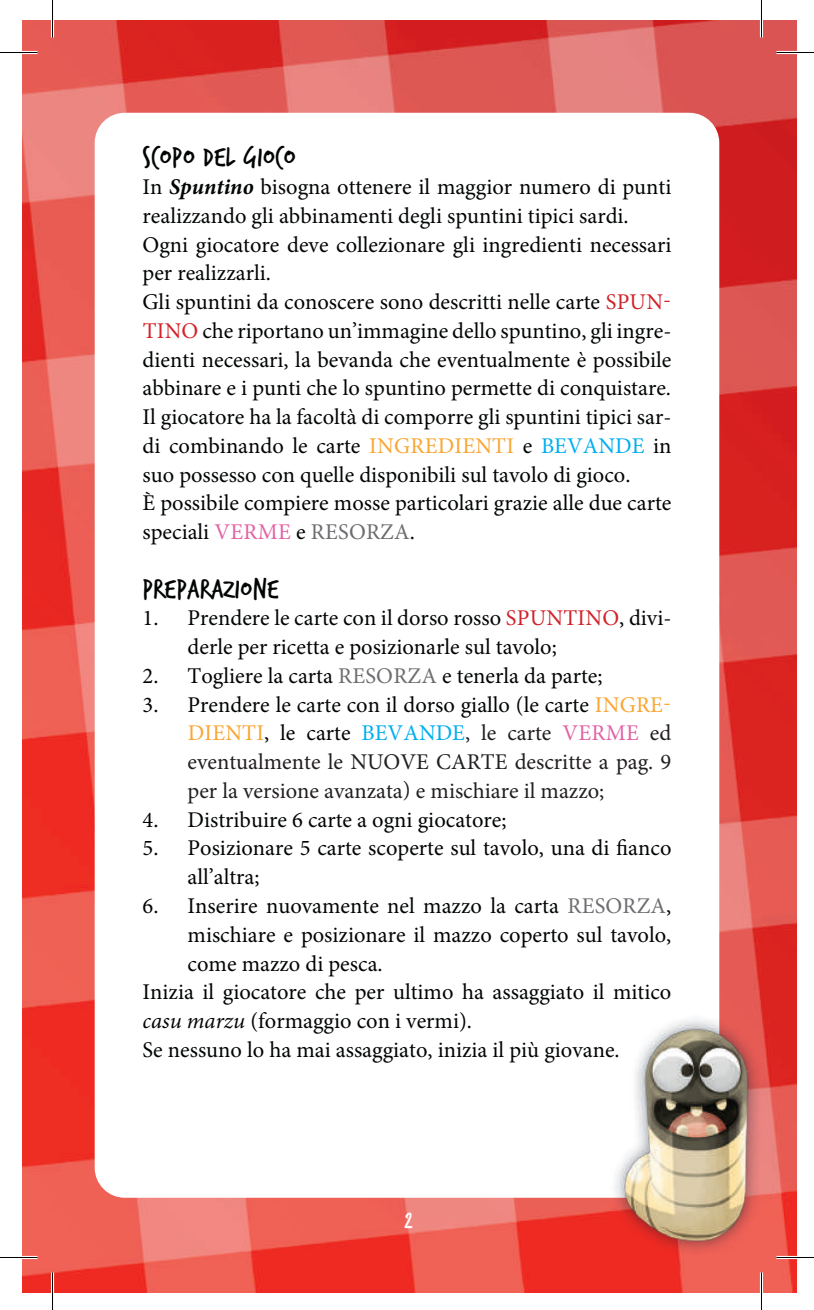
<style>
.page{position:relative;width:814px;height:1310px;background:#fff}
.page>*{position:absolute;margin:0;border:0;box-sizing:border-box;transform-origin:0 0}
.t1{font:30px "Trash Hand";letter-spacing:.02em;color:#030505}
.t2{font:25px "Trash Hand";color:#fff}
.t3{font:22.5px/28.8px "Minion Pro";color:#030505}
.t4{font:22.5px/28.8px "Minion Pro";color:#231f20;text-align:justify}
.s1{font-weight:700;font-style:italic}
.s2{color:#d1232a}
.s3{color:#faa633}
.s4{color:#00aeef}
.s5{color:#e362a5}
.s6{color:#6c6d70}
.s7{color:#030505}
.s8{font-style:italic}
</style>
<div class="page">
<img style="left:22px;top:21px;width:775px;height:1272px">
<div style="left:95px;top:113px;width:624px;height:1085px;background:#fff;border-radius:30px"></div>
<img style="left:572px;top:1014px;width:225px;height:245px">
<hr style="left:0;top:51px;width:38px;height:3px;background:#fff">
<hr style="left:776px;top:51px;width:38px;height:3px;background:#fff">
<hr style="left:0;top:1256px;width:38px;height:3px;background:#fff">
<hr style="left:776px;top:1256px;width:38px;height:3px;background:#fff">
<hr style="left:51px;top:0;width:3px;height:38px;background:#fff">
<hr style="left:51px;top:1272px;width:3px;height:38px;background:#fff">
<hr style="left:760px;top:0;width:3px;height:38px;background:#fff">
<hr style="left:760px;top:1272px;width:3px;height:38px;background:#fff">
<hr style="left:0;top:52px;width:38px;height:1px;background:#000">
<hr style="left:776px;top:52px;width:38px;height:1px;background:#000">
<hr style="left:0;top:1257px;width:38px;height:1px;background:#000">
<hr style="left:776px;top:1257px;width:38px;height:1px;background:#000">
<hr style="left:52px;top:0;width:1px;height:38px;background:#000">
<hr style="left:52px;top:1272px;width:1px;height:38px;background:#000">
<hr style="left:761px;top:0;width:1px;height:38px;background:#000">
<hr style="left:761px;top:1272px;width:1px;height:38px;background:#000">
<h1 class="t1" style="left:142px;top:143px;width:154px">SCOPO DEL GIOCO</h1>
<p class="t3" style="left:142px;top:173px;width:530px">In <span class="s1">Spuntino</span> bisogna ottenere il maggior numero di punti realizzando gli abbinamenti degli spuntini tipici sardi.<br>Ogni giocatore deve collezionare gli ingredienti necessari per realizzarli.<br>Gli spuntini da conoscere sono descritti nelle carte <span class="s2">SPUN-TINO</span> che riportano un’immagine dello spuntino, gli ingre&shy;dienti necessari, la bevanda che eventualmente è possibile abbinare e i punti che lo spuntino permette di conquistare.<br>Il giocatore ha la facoltà di comporre gli spuntini tipici sar&shy;di combinando le carte <span class="s3">INGREDIENTI</span> e <span class="s4">BEVANDE</span> in suo possesso con quelle disponibili sul tavolo di gioco.<br>È possibile compiere mosse particolari grazie alle due carte speciali <span class="s5">VERME</span> e <span class="s6">RESORZA</span>.</p>
<h1 class="t1" style="left:142px;top:574px;width:137px">PREPARAZIONE</h1>
<p class="t3" style="left:188px;top:604px;width:485px;text-indent:-45px">1. Prendere le carte con il dorso rosso <span class="s2">SPUNTINO</span>, divi&shy;derle per ricetta e posizionarle sul tavolo;</p>
<p class="t3" style="left:142px;top:661px;width:461px">2. Togliere la carta <span class="s6">RESORZA</span> e tenerla da parte;</p>
<p class="t4" style="left:188px;top:690px;width:485px;text-indent:-45px"><span class="s7">3. Prendere le carte con il dorso giallo (le carte</span> <span class="s3">INGRE-DIENTI</span><span class="s7">, le carte</span> <span class="s4">BEVANDE</span>, le carte <span class="s5">VERME</span> ed eventualmente le NUOVE CARTE descritte a pag. 9 per la versione avanzata) e mischiare il mazzo;</p>
<p class="t3" style="left:143px;top:805px;width:365px">4. Distribuire 6 carte a ogni giocatore;</p>
<p class="t3" style="left:188px;top:834px;width:485px;text-indent:-45px">5. Posizionare 5 carte scoperte sul tavolo, una di fianco all’altra;</p>
<p class="t3" style="left:143px;top:891px;width:530px">6. Inserire nuovamente nel mazzo la carta <span class="s6">RESORZA</span>,</p>
<p class="t3" style="left:188px;top:920px;width:485px">mischiare e posizionare il mazzo coperto sul tavolo,</p>
<p class="t3" style="left:188px;top:949px;width:197px">come mazzo di pesca.</p>
<p class="t3" style="left:143px;top:978px;width:530px">Inizia il giocatore che per ultimo ha assaggiato il mitico</p>
<p class="t3" style="left:143px;top:1006px;width:331px"><span class="s8">casu marzu</span> (formaggio con i vermi).</p>
<p class="t3" style="left:143px;top:1035px;width:478px">Se nessuno lo ha mai assaggiato, inizia il più giovane.</p>
<p class="t2" style="left:404px;top:1208px;width:10px">2</p>
</div>
